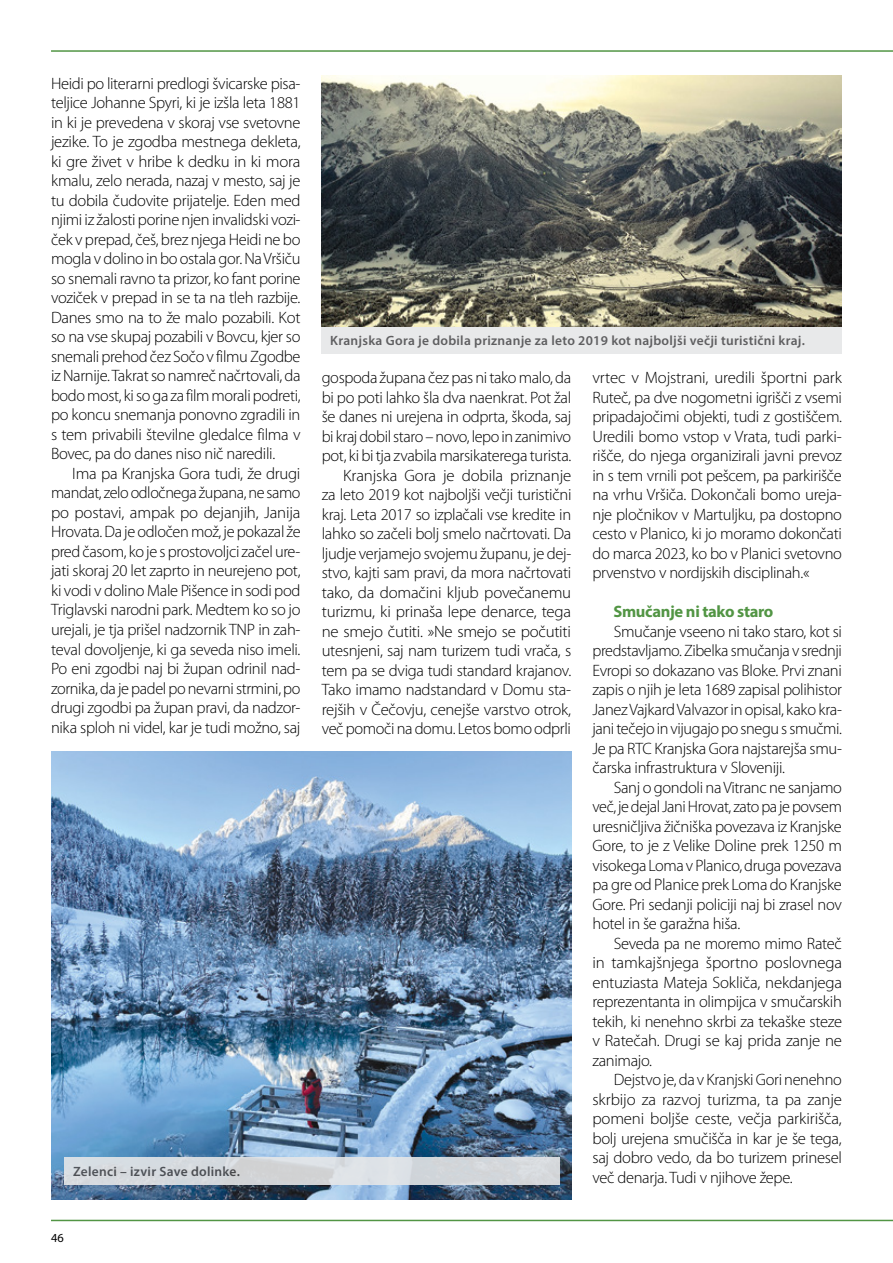
<style>
.page{position:relative;width:893px;height:1263px;background:#fff}
.page>*{position:absolute;margin:0;border:0;box-sizing:border-box;transform-origin:0 0}
.t1{font:300 16.5px/19.5px "Myriad Pro";letter-spacing:-.02em;color:#000;text-align:justify}
.t2{font:700 16.5px "Myriad Pro";letter-spacing:-.02em;color:#529544}
.t3{font:600 13.5px "Myriad Pro";letter-spacing:.02em;color:#4d4d4f}
.t4{font:12.3px "Myriad Pro";color:#000}
</style>
<div class="page">
<hr style="left:51px;top:1220px;width:842px;height:1px;background:#529544">
<hr style="left:51px;top:50px;width:842px;height:2px;background:#529544">
<img style="left:51px;top:751px;width:520px;height:448px">
<div style="left:65px;top:1157px;width:495px;height:27px;background:#d5d9dd"></div>
<div style="left:322px;top:327px;width:520px;height:27px;background:#e6e7e8"></div>
<img style="left:322px;top:76px;width:520px;height:251px">
<p class="t1" style="left:51px;top:74px;width:251px">Heidi po literarni predlogi švicarske pisa&shy;teljice Johanne Spyri, ki je izšla leta 1881 in ki je prevedena v skoraj vse svetovne jezike. To je zgodba mestnega dekleta, ki gre živet v hribe k dedku in ki mora kmalu, zelo nerada, nazaj v mesto, saj je tu dobila čudovite prijatelje. Eden med njimi iz žalosti porine njen invalidski vozi&shy;ček v prepad, češ, brez njega Heidi ne bo mogla v dolino in bo ostala gor. Na Vršiču so snemali ravno ta prizor, ko fant porine voziček v prepad in se ta na tleh razbije.<br>Danes smo na to že malo pozabili. Kot so na vse skupaj pozabili v Bovcu, kjer so snemali prehod čez Sočo v filmu Zgodbe iz Narnije. Takrat so namreč načrtovali, da bodo most, ki so ga za film morali podreti, po koncu snemanja ponovno zgradili in s tem privabili številne gledalce filma v Bovec, pa do danes niso nič naredili.</p>
<p class="t1" style="left:51px;top:464px;width:251px;text-indent:21px">Ima pa Kranjska Gora tudi, že drugi mandat, zelo odločnega župana, ne samo po postavi, ampak po dejanjih, Janija Hrovata. Da je odločen mož, je pokazal že pred časom, ko je s prostovoljci začel ure&shy;jati skoraj 20 let zaprto in neurejeno pot, ki vodi v dolino Male Pišence in sodi pod Triglavski narodni park. Medtem ko so jo urejali, je tja prišel nadzornik TNP in zah&shy;teval dovoljenje, ki ga seveda niso imeli.<br>Po eni zgodbi naj bi župan odrinil nad&shy;zornika, da je padel po nevarni strmini, po drugi zgodbi pa župan pravi, da nadzor&shy;nika sploh ni videl, kar je tudi možno, saj</p>
<p class="t3" style="left:73px;top:1162px;width:168px">Zelenci – izvir Save dolinke.</p>
<p class="t4" style="left:51px;top:1230px;width:14px">46</p>
<p class="t3" style="left:330px;top:332px;width:476px">Kranjska Gora je dobila priznanje za leto 2019 kot najboljši večji turistični kraj.</p>
<p class="t1" style="left:322px;top:368px;width:251px;text-align:right">gospoda župana čez pas ni tako malo, da bi po poti lahko šla dva naenkrat. Pot žal še danes ni urejena in odprta, škoda, saj bi kraj dobil staro – novo, lepo in zanimivo pot, ki bi tja zvabila marsikaterega turista.<br>Kranjska Gora je dobila priznanje<br>za leto 2019 kot najboljši večji turistični kraj. Leta 2017 so izplačali vse kredite in lahko so začeli bolj smelo načrtovati. Da ljudje verjamejo svojemu županu, je dej&shy;stvo, kajti sam pravi, da mora načrtovati tako, da domačini kljub povečanemu turizmu, ki prinaša lepe denarce, tega ne smejo čutiti. »Ne smejo se počutiti utesnjeni, saj nam turizem tudi vrača, s tem pa se dviga tudi standard krajanov.<br>Tako imamo nadstandard v Domu sta&shy;rejših v Čečovju, cenejše varstvo otrok, več pomoči na domu. Letos bomo odprli</p>
<p class="t1" style="left:592px;top:368px;width:251px">vrtec v Mojstrani, uredili športni park Ruteč, pa dve nogometni igrišči z vsemi pripadajočimi objekti, tudi z gostiščem.<br>Uredili bomo vstop v Vrata, tudi parki&shy;rišče, do njega organizirali javni prevoz in s tem vrnili pot pešcem, pa parkirišče na vrhu Vršiča. Dokončali bomo ureja&shy;nje pločnikov v Martuljku, pa dostopno cesto v Planico, ki jo moramo dokončati do marca 2023, ko bo v Planici svetovno prvenstvo v nordijskih disciplinah.«</p>
<p class="t2" style="left:613px;top:601px;width:161px">Smučanje ni tako staro</p>
<p class="t1" style="left:592px;top:622px;width:251px;text-indent:21px">Smučanje vseeno ni tako staro, kot si predstavljamo. Zibelka smučanja v srednji Evropi so dokazano vas Bloke. Prvi znani zapis o njih je leta 1689 zapisal polihistor Janez Vajkard Valvazor in opisal, kako kra&shy;jani tečejo in vijugajo po snegu s smučmi.<br>Je pa RTC Kranjska Gora najstarejša smu&shy;čarska infrastruktura v Sloveniji.</p>
<p class="t1" style="left:592px;top:778px;width:251px;text-indent:21px">Sanj o gondoli na Vitranc ne sanjamo več, je dejal Jani Hrovat, zato pa je povsem uresničljiva žičniška povezava iz Kranjske Gore, to je z Velike Doline prek 1250 m visokega Loma v Planico, druga povezava pa gre od Planice prek Loma do Kranjske Gore. Pri sedanji policiji naj bi zrasel nov hotel in še garažna hiša.</p>
<p class="t1" style="left:592px;top:934px;width:251px;text-indent:21px">Seveda pa ne moremo mimo Rateč in tamkajšnjega športno poslovnega entuziasta Mateja Sokliča, nekdanjega reprezentanta in olimpijca v smučarskih tekih, ki nenehno skrbi za tekaške steze v Ratečah. Drugi se kaj prida zanje ne zanimajo.</p>
<p class="t1" style="left:592px;top:1070px;width:251px;text-indent:21px">Dejstvo je, da v Kranjski Gori nenehno skrbijo za razvoj turizma, ta pa zanje pomeni boljše ceste, večja parkirišča, bolj urejena smučišča in kar je še tega, saj dobro vedo, da bo turizem prinesel več denarja. Tudi v njihove žepe.</p>
</div>
